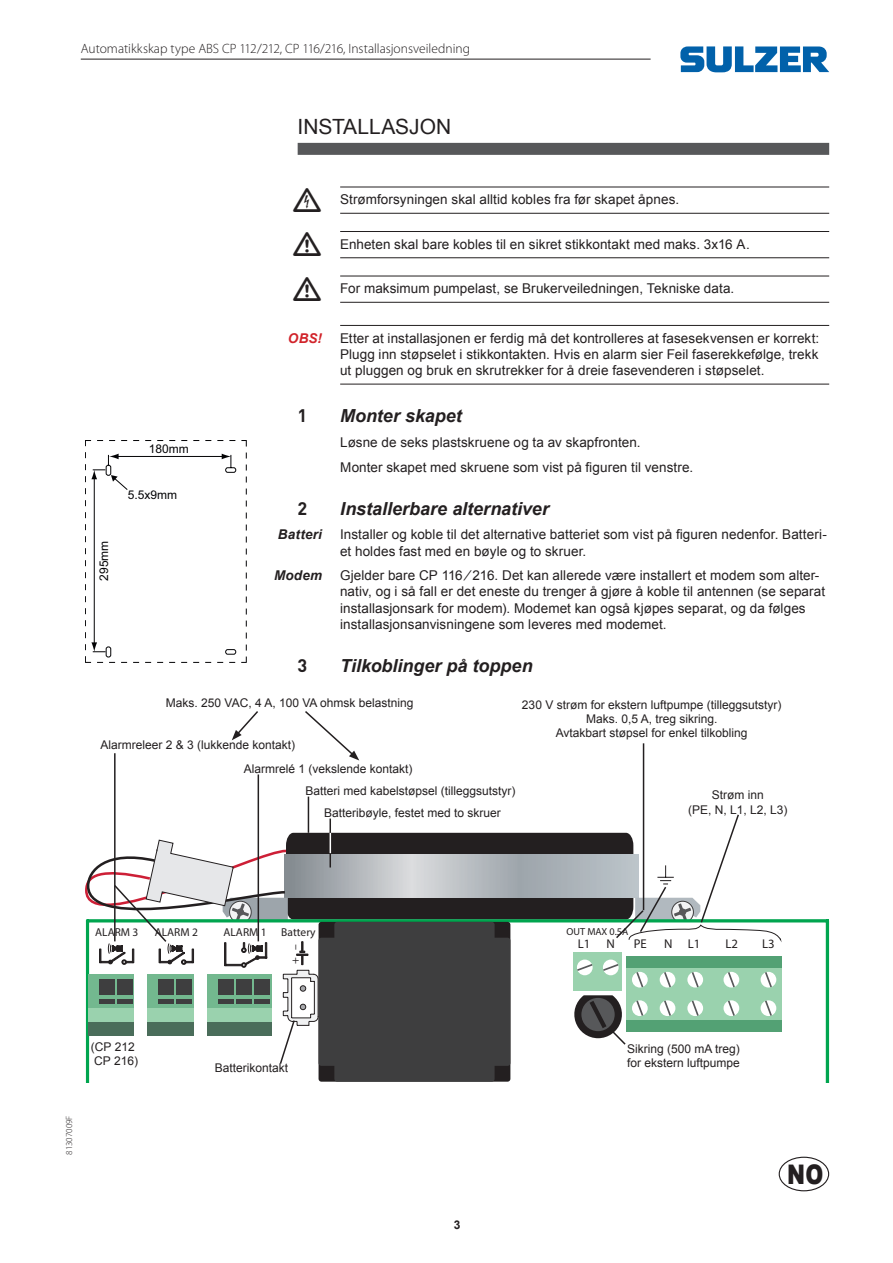
<style>
.page{position:relative;width:893px;height:1263px;background:#fff}
.page>*{position:absolute;margin:0;border:0;box-sizing:border-box;transform-origin:0 0}
.t1{font:900 27px "Arial";color:#231f20;scale:.8 1}
.Rubrik__Main{font:21px "Arial";color:#231f20}
.t2{font:italic 700 18px "Arial";color:#231f20}
.t3{font:700 18px "DIN";color:#231f20}
.VARNING{font:13.5px/16.2px "Arial";letter-spacing:.005em;color:#231f20;text-align:justify}
.Main_text_vänster_r{font:13.5px/16.2px "Arial";letter-spacing:.005em;color:#231f20}
.Main_text{font:13.5px "Arial";letter-spacing:.005em;color:#231f20}
.t4{font:300 13.5px "Myriad Pro";letter-spacing:-.005em;color:#231f20}
.Main_text_vänster_r-2{font:italic 700 13.5px "Arial";letter-spacing:.015em;color:#231f20}
.VARNING-2{font:italic 700 13.5px "Arial";color:#d1232a}
.t5{font:12.75px "Myriad Pro";color:#231f20}
.t6{font:12px/14.4px "Arial";color:#231f20}
.t7{font:12px "Arial";color:#030305}
.Dokumentenname-Innen{font:700 12px "Arial";color:#231f20}
.t8{font:11.4px "Myriad Pro";color:#231f20}
.t9{font:10.2px "Myriad Pro";color:#231f20}
.t10{font:300 9px "Myriad Pro";color:#231f20}
</style>
<div class="page">
<svg style="left:680px;top:46px;width:149px;height:26px"></svg>
<hr style="left:81px;top:59px;width:570px;height:1px;background:#231f20">
<div style="left:779px;top:1157px;width:50px;height:34px;border:1px solid #231f20;border-radius:50%"></div>
<svg style="left:85px;top:440px;width:162px;height:223px"></svg>
<svg style="left:86px;top:919px;width:743px;height:164px"></svg>
<div style="left:334px;top:922px;width:161px;height:160px;background:#3e3e3f;border-radius:3px"></div>
<div style="left:755px;top:957px;width:27px;height:75px;background:#9ad2ae"></div>
<div style="left:755px;top:957px;width:27px;height:11px;background:#53a174"></div>
<div style="left:755px;top:1021px;width:27px;height:11px;background:#53a174"></div>
<hr style="left:308px;top:797px;width:1px;height:36px;background:#231f20">
<hr style="left:258px;top:774px;width:1px;height:167px;background:#231f20">
<hr style="left:114px;top:753px;width:2px;height:188px;background:#231f20">
<svg style="left:232px;top:711px;width:26px;height:29px"></svg>
<svg style="left:305px;top:711px;width:54px;height:49px"></svg>
<hr style="left:643px;top:743px;width:1px;height:167px;background:#231f20">
<svg style="left:85px;top:813px;width:696px;height:252px"></svg>
<div style="left:298px;top:143px;width:531px;height:12px;background:#57585a"></div>
<hr style="left:340px;top:187px;width:489px;height:1px;background:#231f20">
<hr style="left:340px;top:213px;width:489px;height:1px;background:#231f20">
<hr style="left:340px;top:231px;width:489px;height:1px;background:#231f20">
<hr style="left:340px;top:257px;width:489px;height:1px;background:#231f20">
<hr style="left:340px;top:276px;width:489px;height:1px;background:#231f20">
<hr style="left:340px;top:302px;width:489px;height:1px;background:#231f20">
<hr style="left:340px;top:325px;width:489px;height:1px;background:#231f20">
<hr style="left:340px;top:384px;width:489px;height:1px;background:#231f20">
<p class="t4" style="left:81px;top:40px;width:391px">Automatikkskap type ABS CP 112/212, CP 116/216, Installasjonsveiledning</p>
<p class="Rubrik__Main" style="left:298px;top:113px;width:155px">INSTALLASJON</p>
<p class="VARNING" style="left:340px;top:192px;width:341px">Strømforsyningen skal alltid kobles fra før skapet åpnes.</p>
<p class="VARNING" style="left:340px;top:236px;width:411px">Enheten skal bare kobles til en sikret stikkontakt med maks. 3x16 A.</p>
<p class="VARNING" style="left:340px;top:281px;width:396px">For maksimum pumpelast, se Brukerveiledningen, Tekniske data.</p>
<p class="VARNING-2" style="left:288px;top:329px;width:36px">OBS!</p>
<p class="VARNING" style="left:340px;top:330px;width:481px">Etter at installasjonen er ferdig må det kontrolleres at fasesekvensen er korrekt:<br>Plugg inn støpselet i stikkontakten. Hvis en alarm sier Feil faserekkefølge, trekk ut pluggen og bruk en skrutrekker for å dreie fasevenderen i støpselet.</p>
<p class="t3" style="left:298px;top:404px;width:11px">1</p>
<p class="t2" style="left:340px;top:404px;width:123px">Monter skapet</p>
<p class="Main_text" style="left:340px;top:433px;width:302px">Løsne de seks plastskruene og ta av skapfronten.</p>
<p class="Main_text" style="left:340px;top:458px;width:354px">Monter skapet med skruene som vist på figuren til venstre.</p>
<p class="t3" style="left:298px;top:496px;width:11px">2</p>
<p class="t2" style="left:340px;top:496px;width:210px">Installerbare alternativer</p>
<p class="Main_text_vänster_r-2" style="left:278px;top:526px;width:46px">Batteri</p>
<p class="Main_text_vänster_r" style="left:340px;top:527px;width:488px">Installer og koble til det alternative batteriet som vist på figuren nedenfor. Batteri&shy;et holdes fast med en bøyle og to skruer.</p>
<p class="Main_text_vänster_r-2" style="left:274px;top:566px;width:50px">Modem</p>
<p class="Main_text_vänster_r" style="left:340px;top:567px;width:486px">Gjelder bare CP 116 ⁄ 216. Det kan allerede være installert et modem som alter&shy;nativ, og i så fall er det eneste du trenger å gjøre å koble til antennen (se separat installasjonsark for modem). Modemet kan også kjøpes separat, og da følges installasjonsanvisningene som leveres med modemet.</p>
<p class="t3" style="left:298px;top:653px;width:11px">3</p>
<p class="t2" style="left:340px;top:653px;width:194px">Tilkoblinger på toppen</p>
<p class="t6" style="left:166px;top:696px;width:249px">Maks. 250 VAC, 4 A, 100 VA ohmsk belastning</p>
<p class="t6" style="left:100px;top:738px;width:196px">Alarmreleer 2 &amp; 3 (lukkende kontakt)</p>
<p class="t7" style="left:149px;top:441px;width:42px">180mm</p>
<p class="t7" style="left:128px;top:487px;width:51px">5.5x9mm</p>
<p class="t7" style="left:96px;top:581px;width:42px;rotate:-90deg">295mm</p>
<p class="t6" style="left:522px;top:697px;width:261px;text-align:center">230 V strøm for ekstern luftpumpe (tilleggsutstyr)<br>Maks. 0,5 A, treg sikring.<br>Avtakbart støpsel for enkel tilkobling</p>
<p class="t6" style="left:244px;top:762px;width:170px">Alarmrelé 1 (vekslende kontakt)</p>
<p class="t6" style="left:306px;top:784px;width:212px">Batteri med kabelstøpsel (tilleggsutstyr)</p>
<p class="t6" style="left:324px;top:806px;width:178px">Batteribøyle, festet med to skruer</p>
<p class="t6" style="left:688px;top:788px;width:101px;text-align:center">Strøm inn<br>(PE, N, L1, L2, L3)</p>
<p class="t8" style="left:95px;top:925px;width:45px">ALARM 3</p>
<p class="t8" style="left:155px;top:925px;width:45px">ALARM 2</p>
<p class="t8" style="left:224px;top:925px;width:45px">ALARM 1</p>
<p class="t8" style="left:281px;top:925px;width:36px">Battery</p>
<p class="t9" style="left:567px;top:925px;width:63px">OUT MAX 0.5A</p>
<p class="t5" style="left:578px;top:936px;width:38px">L1 N</p>
<p class="t5" style="left:634px;top:936px;width:15px">PE</p>
<p class="t5" style="left:664px;top:936px;width:38px">N L1</p>
<p class="t5" style="left:726px;top:936px;width:14px">L2</p>
<p class="t5" style="left:762px;top:936px;width:14px">L3</p>
<p class="t8" style="left:288px;top:964px;width:21px;rotate:-90deg">+ –</p>
<p class="t10" style="left:64px;top:1155px;width:41px;rotate:-90deg">81307009F</p>
<p class="t6" style="left:91px;top:1039px;width:49px">(CP 212<br>CP 216)</p>
<p class="t6" style="left:215px;top:1061px;width:75px">Batterikontakt</p>
<p class="Dokumentenname-Innen" style="left:454px;top:1216px;width:8px">3</p>
<p class="t6" style="left:627px;top:1041px;width:114px">Sikring (500 mA treg) for ekstern luftpumpe</p>
<h1 class="t1" style="left:787px;top:1154px;width:47px">NO</h1>
</div>
